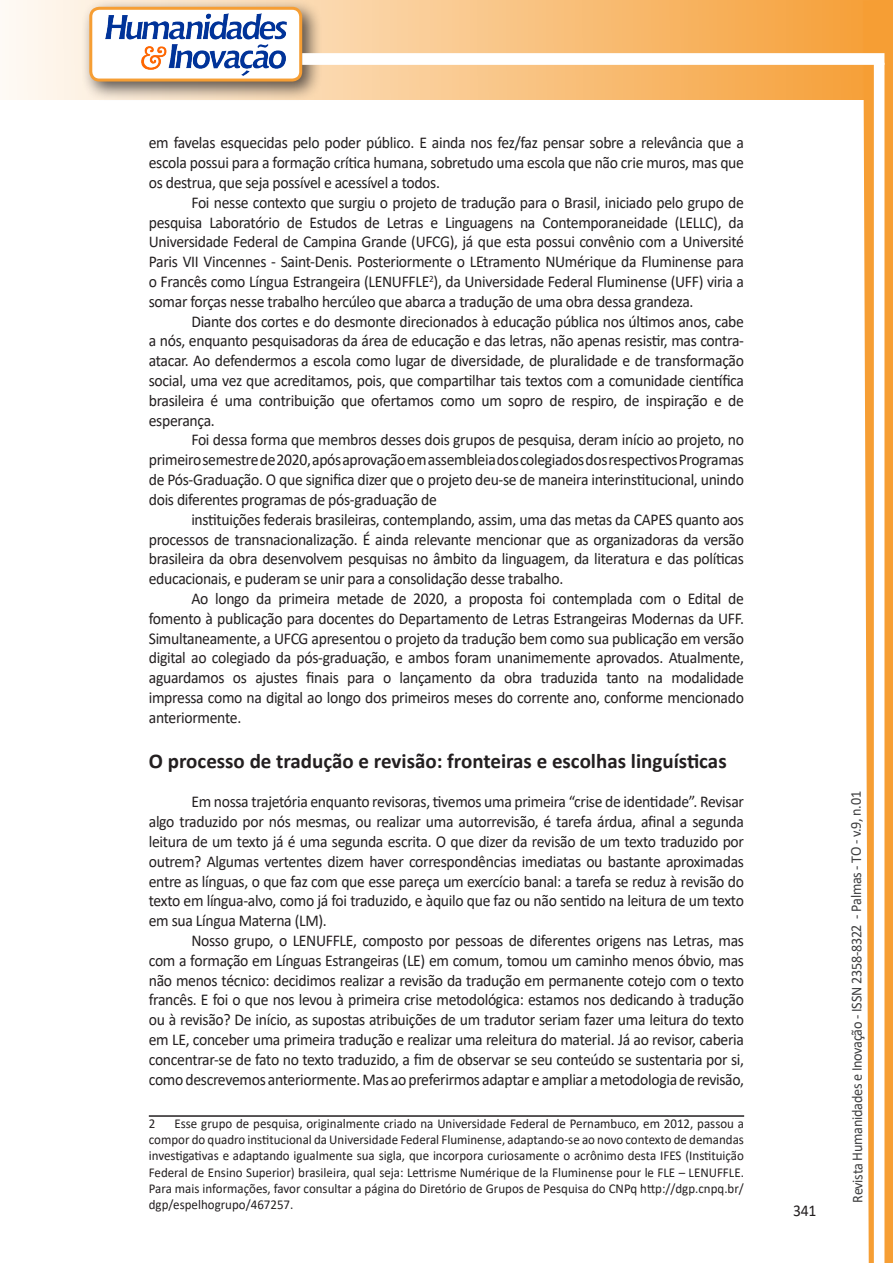
<style>
.page{position:relative;width:893px;height:1263px;background:#fff}
.page>*{position:absolute;margin:0;border:0;box-sizing:border-box;transform-origin:0 0}
.Titulo_2{font:700 21px "Calibri";color:#231f20}
.texto{font:16.5px/19.8px "Calibri";letter-spacing:-.02em;color:#231f20;text-align:justify;scale:.95 1}
.t1{font:15px "Calibri";letter-spacing:-.025em;color:#3e3e3f;scale:.95 1}
.Rodapé{font:13.5px/16.2px "Calibri";color:#231f20;text-align:justify;scale:.96 1}
</style>
<div class="page">
<svg style="left:5px;top:0;width:858px;height:100px;background:#f9c484"></svg>
<div style="left:81px;top:0;width:241px;height:102px;background:#231f20;opacity:.75"></div>
<div style="left:91px;top:8px;width:210px;height:72px;background:#fff;border-radius:9px"></div>
<div style="left:89px;top:7px;width:213px;height:75px;border:3px solid #f69e34;border-radius:9px"></div>
<div style="left:302px;top:53px;width:582px;height:12px;background:#fff;border:2px solid #fff"></div>
<svg style="left:863px;top:0;width:30px;height:1263px"></svg>
<img style="left:105px;top:13px;width:181px;height:62px">
<hr style="left:149px;top:1115px;width:595px;height:2px;background:#231f20">
<p class="texto" style="left:149px;top:133px;width:628px">em favelas esquecidas pelo poder público. E ainda nos fez/faz pensar sobre a relevância que a escola possui para a formação crítica humana, sobretudo uma escola que não crie muros, mas que os destrua, que seja possível e acessível a todos.</p>
<p class="texto" style="left:149px;top:192px;width:628px;text-indent:43px">Foi nesse contexto que surgiu o projeto de tradução para o Brasil, iniciado pelo grupo de pesquisa Laboratório de Estudos de Letras e Linguagens na Contemporaneidade (LELLC), da Universidade Federal de Campina Grande (UFCG), já que esta possui convênio com a Université Paris VII Vincennes - Saint-Denis. Posteriormente o LEtramento NUmérique da Fluminense para o Francês como Língua Estrangeira (LENUFFLE<sup>2</sup>), da Universidade Federal Fluminense (UFF) viria a somar forças nesse trabalho hercúleo que abarca a tradução de uma obra dessa grandeza.</p>
<p class="texto" style="left:149px;top:311px;width:628px;text-indent:43px">Diante dos cortes e do desmonte direcionados à educação pública nos últimos anos, cabe a nós, enquanto pesquisadoras da área de educação e das letras, não apenas resistir, mas contra&shy;atacar. Ao defendermos a escola como lugar de diversidade, de pluralidade e de transformação social, uma vez que acreditamos, pois, que compartilhar tais textos com a comunidade científica brasileira é uma contribuição que ofertamos como um sopro de respiro, de inspiração e de esperança.</p>
<p class="texto" style="left:149px;top:430px;width:628px;text-indent:43px">Foi dessa forma que membros desses dois grupos de pesquisa, deram início ao projeto, no primeiro semestre de 2020, após aprovação em assembleia dos colegiados dos respectivos Programas de Pós-Graduação. O que significa dizer que o projeto deu-se de maneira interinstitucional, unindo dois diferentes programas de pós-graduação de</p>
<p class="texto" style="left:149px;top:509px;width:628px;text-indent:43px">instituições federais brasileiras, contemplando, assim, uma das metas da CAPES quanto aos processos de transnacionalização. É ainda relevante mencionar que as organizadoras da versão brasileira da obra desenvolvem pesquisas no âmbito da linguagem, da literatura e das políticas educacionais, e puderam se unir para a consolidação desse trabalho.</p>
<p class="texto" style="left:149px;top:588px;width:628px;text-indent:43px">Ao longo da primeira metade de 2020, a proposta foi contemplada com o Edital de fomento à publicação para docentes do Departamento de Letras Estrangeiras Modernas da UFF.<br>Simultaneamente, a UFCG apresentou o projeto da tradução bem como sua publicação em versão digital ao colegiado da pós-graduação, e ambos foram unanimemente aprovados. Atualmente, aguardamos os ajustes finais para o lançamento da obra traduzida tanto na modalidade impressa como na digital ao longo dos primeiros meses do corrente ano, conforme mencionado anteriormente.</p>
<p class="Titulo_2" style="left:149px;top:746px;width:579px">O processo de tradução e revisão: fronteiras e escolhas linguísticas</p>
<p class="texto" style="left:149px;top:791px;width:628px;text-indent:43px">Em nossa trajetória enquanto revisoras, tivemos uma primeira “crise de identidade”. Revisar algo traduzido por nós mesmas, ou realizar uma autorrevisão, é tarefa árdua, afinal a segunda leitura de um texto já é uma segunda escrita. O que dizer da revisão de um texto traduzido por outrem? Algumas vertentes dizem haver correspondências imediatas ou bastante aproximadas entre as línguas, o que faz com que esse pareça um exercício banal: a tarefa se reduz à revisão do texto em língua-alvo, como já foi traduzido, e àquilo que faz ou não sentido na leitura de um texto em sua Língua Materna (LM).</p>
<p class="texto" style="left:149px;top:930px;width:628px;text-indent:43px">Nosso grupo, o LENUFFLE, composto por pessoas de diferentes origens nas Letras, mas com a formação em Línguas Estrangeiras (LE) em comum, tomou um caminho menos óbvio, mas não menos técnico: decidimos realizar a revisão da tradução em permanente cotejo com o texto francês. E foi o que nos levou à primeira crise metodológica: estamos nos dedicando à tradução ou à revisão? De início, as supostas atribuições de um tradutor seriam fazer uma leitura do texto em LE, conceber uma primeira tradução e realizar uma releitura do material. Já ao revisor, caberia concentrar-se de fato no texto traduzido, a fim de observar se seu conteúdo se sustentaria por si, como descrevemos anteriormente. Mas ao preferirmos adaptar e ampliar a metodologia de revisão,</p>
<p class="Rodapé" style="left:149px;top:1115px;width:8px">2</p>
<p class="Rodapé" style="left:149px;top:1115px;width:621px;text-indent:26px">Esse grupo de pesquisa, originalmente criado na Universidade Federal de Pernambuco, em 2012, passou a compor do quadro institucional da Universidade Federal Fluminense, adaptando-se ao novo contexto de demandas investigativas e adaptando igualmente sua sigla, que incorpora curiosamente o acrônimo desta IFES (Instituição Federal de Ensino Superior) brasileira, qual seja: Lettrisme Numérique de la Fluminense pour le FLE – LENUFFLE.<br>Para mais informações, favor consultar a página do Diretório de Grupos de Pesquisa do CNPq http://dgp.cnpq.br/ dgp/espelhogrupo/467257.</p>
<p class="texto" style="left:793px;top:1200px;width:26px">341</p>
<p class="t1" style="left:846px;top:1203px;width:435px;rotate:-90deg">Revista Humanidades e Inovação - ISSN 2358-8322 - Palmas - TO - v.9, n.01</p>
</div>
